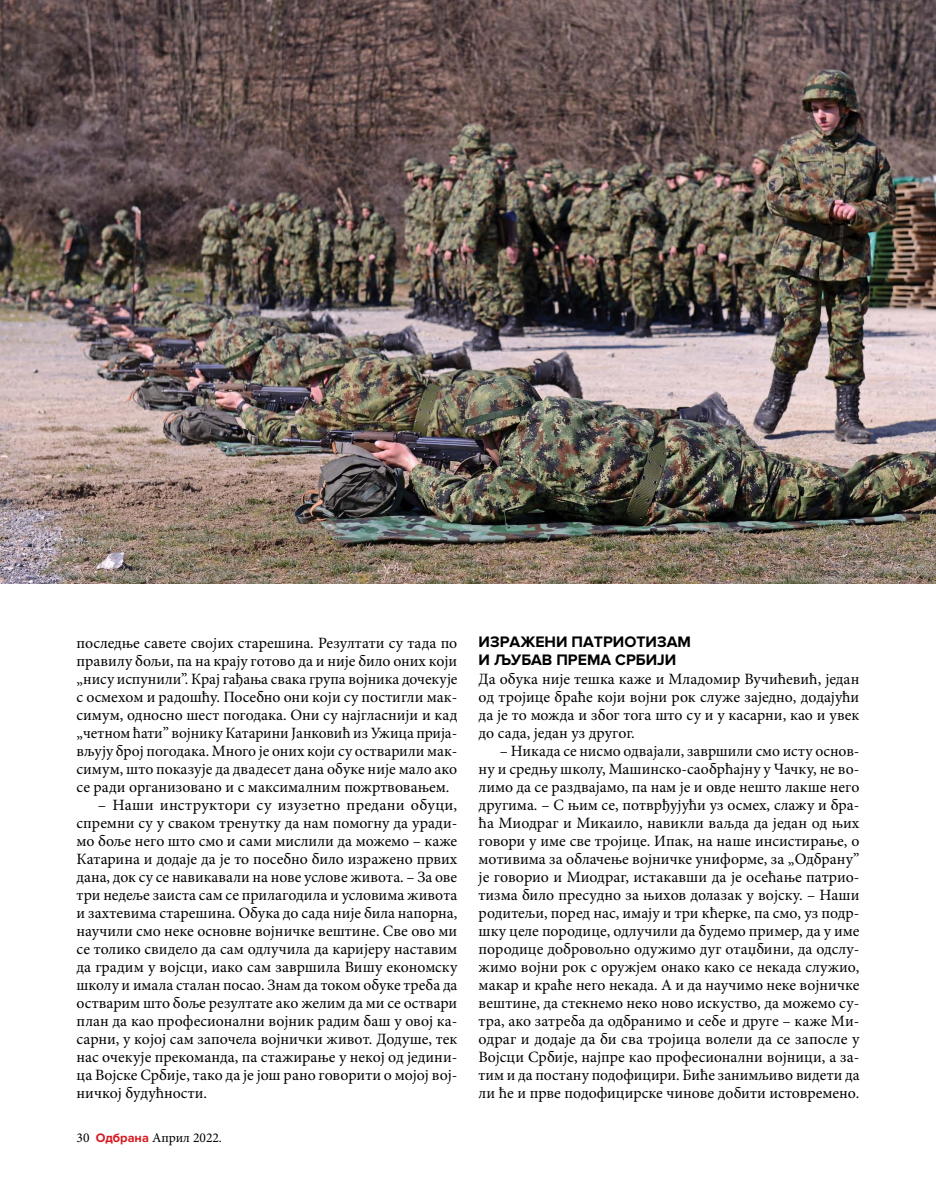
<style>
.page{position:relative;width:936px;height:1191px;background:#fff}
.page>*{position:absolute;margin:0;border:0;box-sizing:border-box;transform-origin:0 0}
.t1{font:15.75px/18px "Minion Pro";color:#000;text-align:justify}
.t2{font:700 15.75px/18px "Proxima Nova";color:#000}
.t3{font:13.5px "Minion Pro";color:#000}
.s1{font-family:"Proxima Nova";font-weight:700;font-size:12.75px;color:#d71920}
</style>
<div class="page">
<img style="left:0;top:0;width:935px;height:584px">
<p class="t1" style="left:77px;top:634px;width:382px">последње савете својих старешина. Резултати су тада по правилу бољи, па на крају готово да и није било оних који „нису испунили”. Крај гађања свака група војника дочекује с осмехом и радошћу. Посебно они који су постигли мак&shy;симум, односно шест погодака. Они су најгласнији и кад „четном ћати” војнику Катарини Јанковић из Ужица прија&shy;вљују број погодака. Много је оних који су остварили мак&shy;симум, што показује да двадесет дана обуке није мало ако се ради организовано и с максималним пожртвовањем.</p>
<p class="t1" style="left:77px;top:796px;width:382px;text-indent:21px">– Наши инструктори су изузетно предани обуци, спремни су у сваком тренутку да нам помогну да уради&shy;мо боље него што смо и сами мислили да можемо – каже Катарина и додаје да је то посебно било изражено првих дана, док су се навикавали на нове услове живота. – За ове три недеље заиста сам се прилагодила и условима живота и захтевима старешина. Обука до сада није била напорна, научили смо неке основне војничке вештине. Све ово ми се толико свидело да сам одлучила да каријеру наставим да градим у војсци, иако сам завршила Вишу економску школу и имала сталан посао. Знам да током обуке треба да остварим што боље резултате ако желим да ми се оствари план да као професионални војник радим баш у овој ка&shy;сарни, у којој сам започела војнички живот. Додуше, тек нас очекује прекоманда, па стажирање у некој од једини&shy;ца Војске Србије, тако да је још рано говорити о мојој вој&shy;ничкој будућности.</p>
<p class="t3" style="left:77px;top:1129px;width:147px">30 <span class="s1">Одбрана</span> Април 2022.</p>
<p class="t2" style="left:478px;top:633px;width:214px">ИЗРАЖЕНИ ПАТРИОТИЗАМ<br>И ЉУБАВ ПРЕМА СРБИЈИ</p>
<p class="t1" style="left:478px;top:670px;width:382px">Да обука није тешка каже и Младомир Вучићевић, један од тројице браће који војни рок служе заједно, додајући да је то можда и због тога што су и у касарни, као и увек до сада, један уз другог.</p>
<p class="t1" style="left:478px;top:742px;width:382px;text-indent:21px">– Никада се нисмо одвајали, завршили смо исту основ&shy;ну и средњу школу, Машинско-саобрћајну у Чачку, не во&shy;лимо да се раздвајамо, па нам је и овде нешто лакше него другима. – С њим се, потврђујући уз осмех, слажу и бра&shy;ћа Миодраг и Микаило, навикли ваљда да један од њих говори у име све тројице. Ипак, на наше инсистирање, о мотивима за облачење војничке униформе, за „Одбрану” је говорио и Миодраг, истакавши да је осећање патрио&shy;тизма било пресудно за њихов долазак у војску. – Наши родитељи, поред нас, имају и три кћерке, па смо, уз подр&shy;шку целе породице, одлучили да будемо пример, да у име породице добровољно одужимо дуг отаџбини, да одслу&shy;жимо војни рок с оружјем онако како се некада служио, макар и краће него некада. А и да научимо неке војничке вештине, да стекнемо неко ново искуство, да можемо су&shy;тра, ако затреба да одбранимо и себе и друге – каже Ми&shy;одраг и додаје да би сва тројица волели да се запосле у Војсци Србије, најпре као професионални војници, а за&shy;тим и да постану подофицири. Биће занимљиво видети да ли ће и прве подофицирске чинове добити истовремено.</p>
</div>
